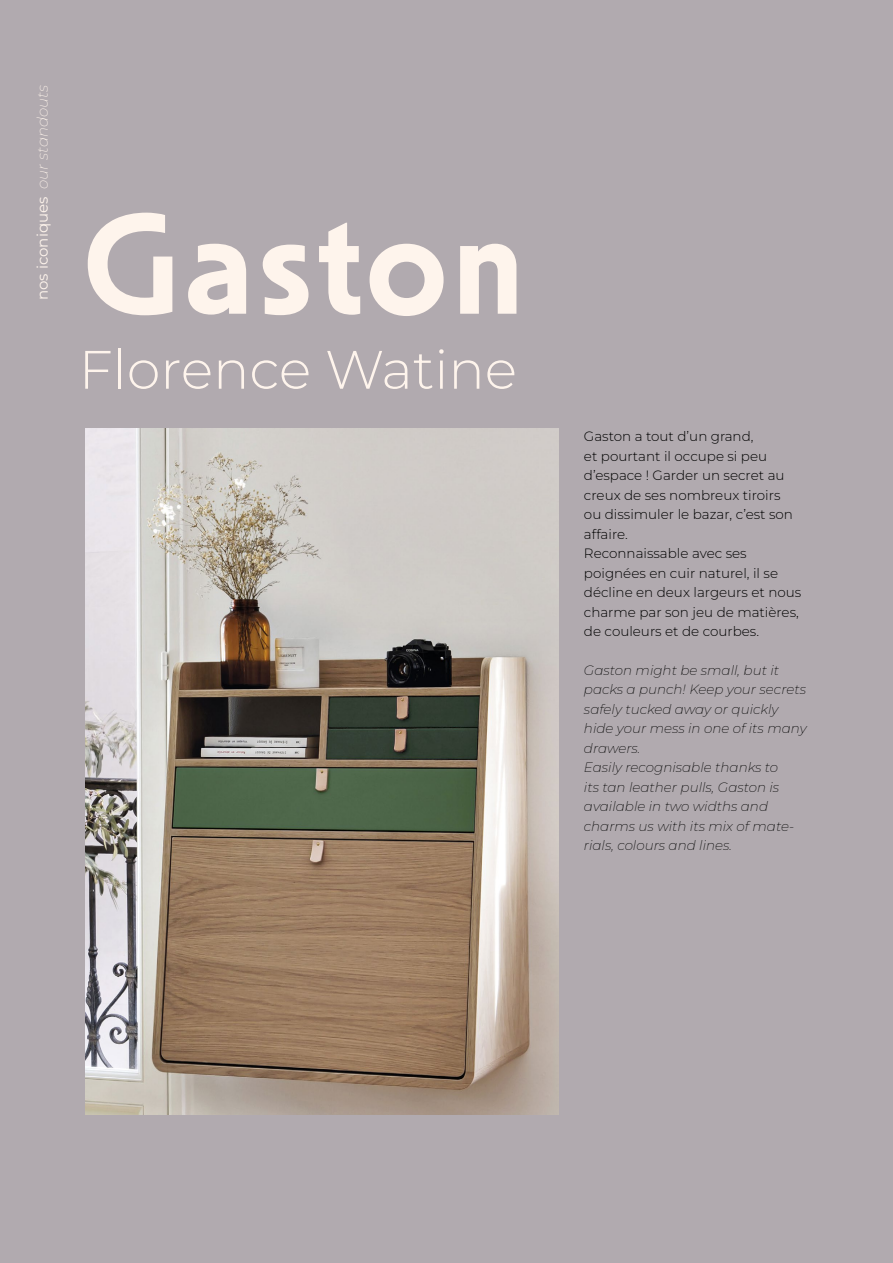
<style>
.page{position:relative;width:893px;height:1263px;background:#b1aaaf}
.page>*{position:absolute;margin:0;border:0;box-sizing:border-box;transform-origin:0 0}
.t1{font:600 144px "Mendl Sans Dusk";letter-spacing:.03em;color:#fef4ec}
.t2{font:300 54px "Montserrat";color:#fef4ec}
.t3{font:15px "Montserrat";color:#fef4ec}
.t4{font:300 13.5px/19.5px "Montserrat";color:#000}
.t5{font:italic 200 13.5px/19.5px "Montserrat";color:#000}
.s1{font-weight:200;font-style:italic}
</style>
<div class="page">
<img style="left:85px;top:428px;width:473px;height:686px">
<p class="t3" style="left:33px;top:300px;width:217px;rotate:-90deg">nos iconiques <span class="s1">our standouts</span></p>
<h1 class="t1" style="left:79px;top:174px;width:447px">Gaston</h1>
<h2 class="t2" style="left:79px;top:334px;width:440px">Florence Watine</h2>
<p class="t4" style="left:584px;top:426px;width:219px">Gaston a tout d’un grand,<br>et pourtant il occupe si peu d’espace ! Garder un secret au creux de ses nombreux tiroirs<br>ou dissimuler le bazar, c’est son affaire.<br>Reconnaissable avec ses poignées en cuir naturel, il se décline en deux largeurs et nous charme par son jeu de matières, de couleurs et de courbes.</p>
<p class="t5" style="left:584px;top:660px;width:224px">Gaston might be small, but it packs a punch! Keep your secrets safely tucked away or quickly hide your mess in one of its many drawers.<br>Easily recognisable thanks to<br>its tan leather pulls, Gaston is available in two widths and charms us with its mix of mate&shy;rials, colours and lines.</p>
</div>
